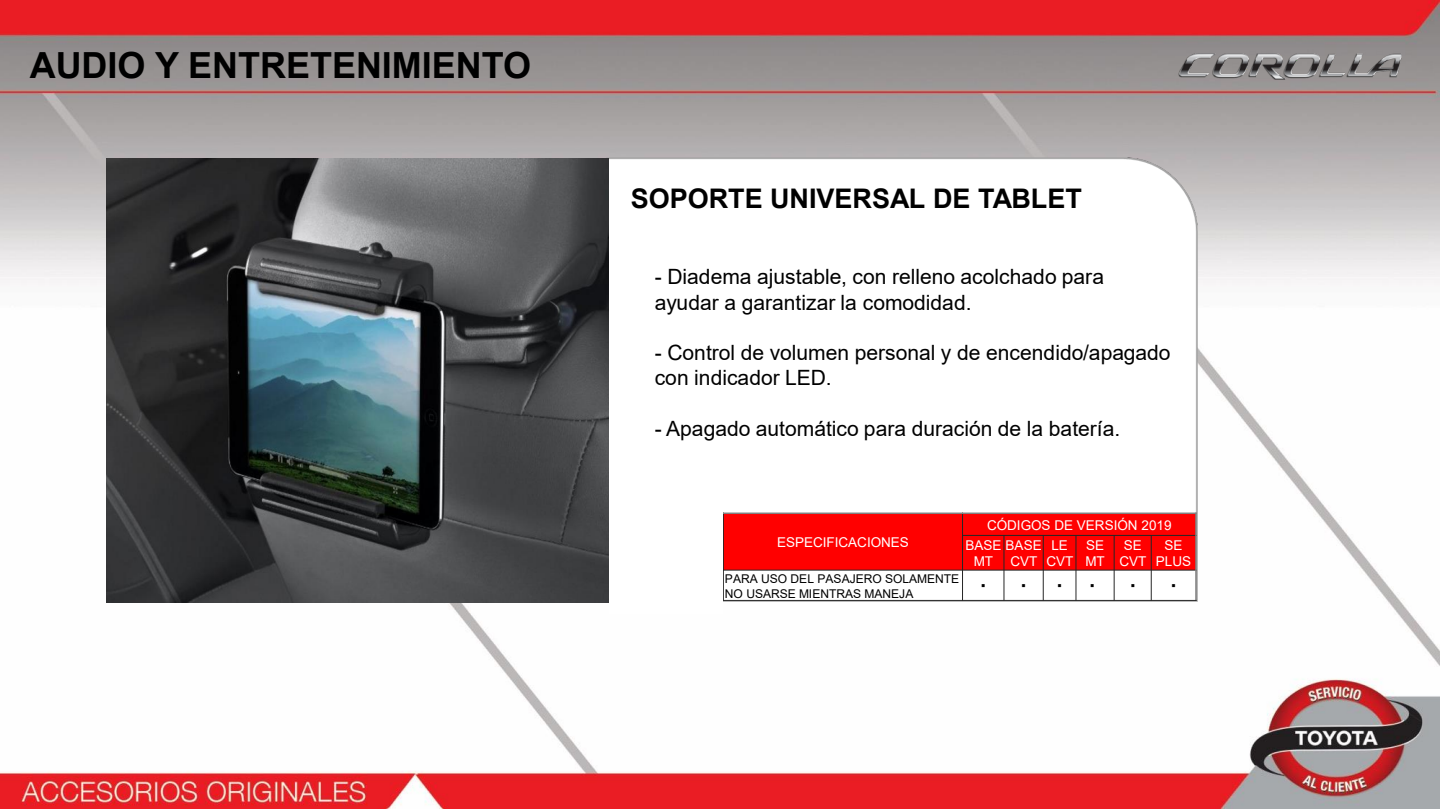
<style>
.page{position:relative;width:1440px;height:810px;background:#fff}
.page>*{position:absolute;margin:0;border:0;box-sizing:border-box;transform-origin:0 0}
.t1{font:700 36px "Arial";color:#000}
.t2{font:700 27px "Arial";color:#000}
.t3{font:21px/25.2px "Arial";color:#000}
.t4{font:700 21px "Arial";color:#000}
.t5{font:13.5px/16.2px "Arial";color:#fff;text-align:center}
.t6{font:12px/14.4px "Arial";letter-spacing:.005em;color:#000}
</style>
<div class="page">
<img style="left:0;top:0;width:1440px;height:809px">
<img style="left:607px;top:157px;width:591px;height:444px">
<img style="left:1172px;top:37px;width:237px;height:58px">
<div style="left:723px;top:513px;width:240px;height:57px;background:#f00"></div>
<div style="left:963px;top:513px;width:233px;height:22px;background:#f00"></div>
<div style="left:963px;top:535px;width:41px;height:35px;background:#f00"></div>
<div style="left:1004px;top:535px;width:39px;height:35px;background:#f00"></div>
<div style="left:1043px;top:535px;width:33px;height:35px;background:#f00"></div>
<div style="left:1076px;top:535px;width:38px;height:35px;background:#f00"></div>
<div style="left:1114px;top:535px;width:37px;height:35px;background:#f00"></div>
<div style="left:1151px;top:535px;width:45px;height:35px;background:#f00"></div>
<div style="left:723px;top:570px;width:240px;height:30px;background:#fff"></div>
<div style="left:963px;top:570px;width:41px;height:30px;background:#fff"></div>
<div style="left:1004px;top:570px;width:39px;height:30px;background:#fff"></div>
<div style="left:1043px;top:570px;width:33px;height:30px;background:#fff"></div>
<div style="left:1076px;top:570px;width:38px;height:30px;background:#fff"></div>
<div style="left:1114px;top:570px;width:37px;height:30px;background:#fff"></div>
<div style="left:1151px;top:570px;width:45px;height:30px;background:#fff"></div>
<hr style="left:723px;top:513px;width:1px;height:88px;background:#262626">
<hr style="left:962px;top:513px;width:1px;height:88px;background:#262626">
<hr style="left:1004px;top:535px;width:1px;height:66px;background:#262626">
<hr style="left:1043px;top:535px;width:1px;height:66px;background:#262626">
<hr style="left:1076px;top:535px;width:1px;height:66px;background:#262626">
<hr style="left:1114px;top:535px;width:1px;height:66px;background:#262626">
<hr style="left:1151px;top:535px;width:1px;height:66px;background:#262626">
<hr style="left:962px;top:535px;width:235px;height:1px;background:#262626">
<hr style="left:608px;top:570px;width:589px;height:1px;background:#262626">
<hr style="left:1195px;top:513px;width:2px;height:88px;background:#808080">
<hr style="left:608px;top:513px;width:589px;height:1px;background:#808080">
<hr style="left:608px;top:600px;width:589px;height:1px;background:#262626">
<img style="left:107px;top:158px;width:502px;height:444px">
<div style="left:609px;top:507px;width:114px;height:107px;background:#fff"></div>
<h1 class="t1" style="left:30px;top:40px;width:503px">AUDIO Y ENTRETENIMIENTO</h1>
<p class="t2" style="left:631px;top:180px;width:453px">SOPORTE UNIVERSAL DE TABLET</p>
<p class="t3" style="left:655px;top:264px;width:451px">- Diadema ajustable, con relleno acolchado para ayudar a garantizar la comodidad.</p>
<p class="t3" style="left:655px;top:340px;width:517px">- Control de volumen personal y de encendido/apagado con indicador LED.</p>
<p class="t3" style="left:655px;top:416px;width:467px">- Apagado automático para duración de la batería.</p>
<p class="t5" style="left:777px;top:534px;width:133px">ESPECIFICACIONES</p>
<p class="t5" style="left:965px;top:515px;width:208px;line-height:20.4px;text-align:left;text-indent:22px">CÓDIGOS DE VERSIÓN 2019<br>BASE BASE</p>
<p class="t5" style="left:974px;top:554px;width:21px">MT</p>
<p class="t5" style="left:1010px;top:554px;width:28px">CVT</p>
<p class="t5" style="left:1046px;top:537px;width:28px">LE<br>CVT</p>
<p class="t5" style="left:1086px;top:537px;width:21px;text-align:left">SE<br>MT</p>
<p class="t5" style="left:1119px;top:537px;width:28px">SE<br>CVT</p>
<p class="t5" style="left:1156px;top:537px;width:37px">SE<br>PLUS</p>
<p class="t6" style="left:725px;top:572px;width:236px">PARA USO DEL PASAJERO SOLAMENTE<br>NO USARSE MIENTRAS MANEJA</p>
<p class="t4" style="left:980px;top:571px;width:49px">· ·</p>
<p class="t4" style="left:1056px;top:571px;width:41px">· ·</p>
<p class="t4" style="left:1129px;top:571px;width:49px">· ·</p>
</div>
